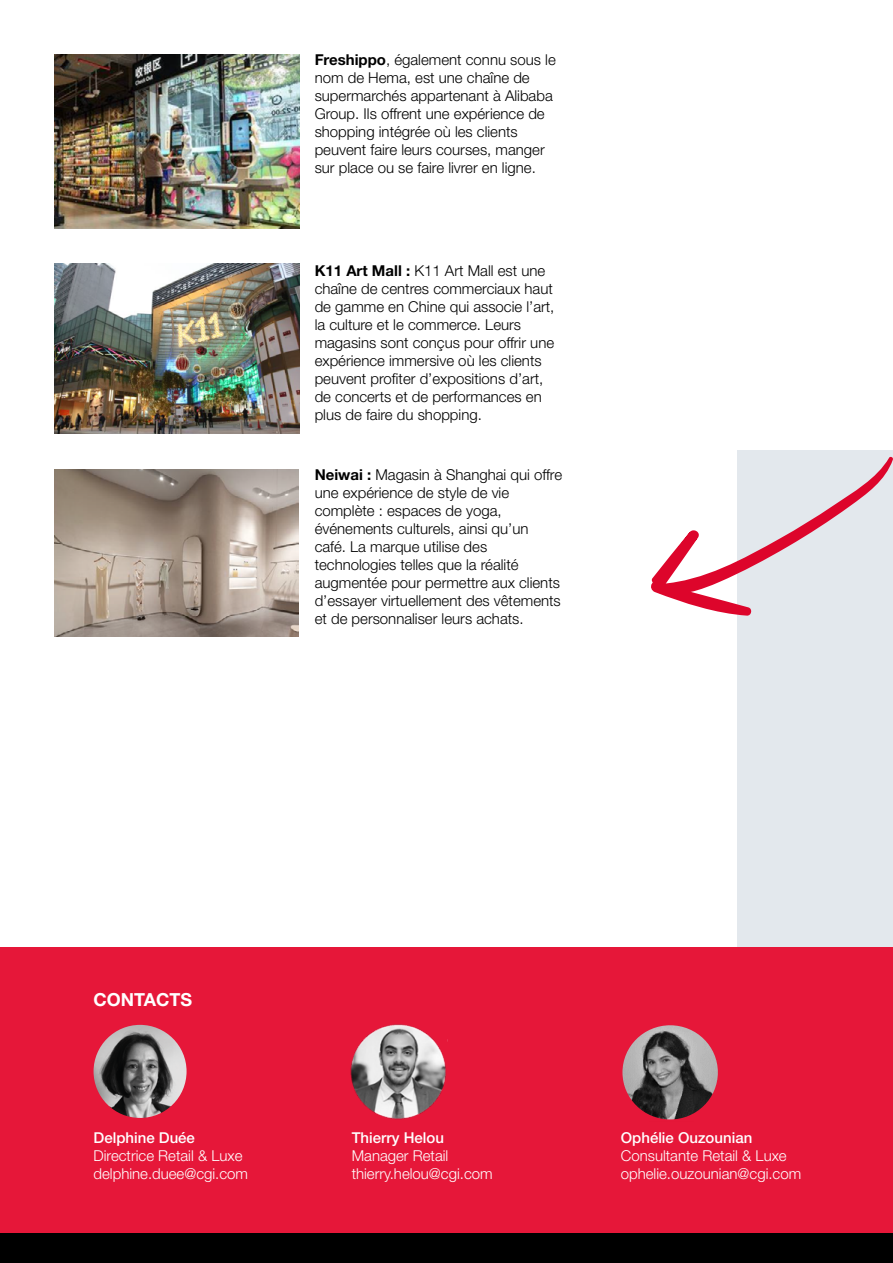
<style>
.page{position:relative;width:893px;height:1263px;background:#fff}
.page>*{position:absolute;margin:0;border:0;box-sizing:border-box;transform-origin:0 0}
.t1{font:700 18px "Helvetica Neue LT Std";color:#fff}
.t2{font:300 15px/18px "Helvetica Neue LT Std";color:#000}
.t3{font:300 15px/18px "Helvetica Neue LT Pro";color:#fff}
.t4{font:500 15px "Helvetica Neue LT Pro";color:#fff}
.s1{font-weight:700}
</style>
<div class="page">
<div style="left:738px;top:450px;width:155px;height:540px;background:#e3e8ed"></div>
<svg style="left:651px;top:456px;width:242px;height:160px"></svg>
<img style="left:54px;top:54px;width:246px;height:175px">
<img style="left:54px;top:264px;width:246px;height:169px">
<img style="left:54px;top:469px;width:244px;height:167px">
<div style="left:0;top:947px;width:893px;height:316px;background:#e61739"></div>
<div style="left:0;top:1233px;width:893px;height:30px;background:#000"></div>
<img style="left:94px;top:1025px;width:93px;height:93px;border-radius:47px">
<img style="left:350px;top:1024px;width:96px;height:96px">
<img style="left:664px;top:1119px;width:12px;height:1px">
<img style="left:622px;top:1025px;width:96px;height:94px">
<p class="t2" style="left:315px;top:50px;width:243px"><span class="s1">Freshippo</span>, également connu sous le nom de Hema, est une chaîne de supermarchés appartenant à Alibaba Group. Ils offrent une expérience de shopping intégrée où les clients peuvent faire leurs courses, manger sur place ou se faire livrer en ligne.</p>
<p class="t2" style="left:315px;top:261px;width:241px"><span class="s1">K11 Art Mall :</span> K11 Art Mall est une chaîne de centres commerciaux haut de gamme en Chine qui associe l’art, la culture et le commerce. Leurs magasins sont conçus pour offrir une expérience immersive où les clients peuvent profiter d’expositions d’art, de concerts et de performances en plus de faire du shopping.</p>
<p class="t2" style="left:315px;top:465px;width:249px"><span class="s1">Neiwai :</span> Magasin à Shanghai qui offre une expérience de style de vie complète : espaces de yoga, événements culturels, ainsi qu’un café. La marque utilise des technologies telles que la réalité augmentée pour permettre aux clients d’essayer virtuellement des vêtements et de personnaliser leurs achats.</p>
<p class="t1" style="left:94px;top:988px;width:100px">CONTACTS</p>
<p class="t4" style="left:94px;top:1129px;width:103px">Delphine Duée</p>
<p class="t3" style="left:94px;top:1146px;width:156px">Directrice Retail &amp; Luxe delphine.duee@cgi.com</p>
<p class="t4" style="left:352px;top:1129px;width:94px">Thierry Helou</p>
<p class="t3" style="left:352px;top:1147px;width:142px">Manager Retail thierry.helou@cgi.com</p>
<p class="t4" style="left:621px;top:1129px;width:133px">Ophélie Ouzounian</p>
<p class="t3" style="left:621px;top:1146px;width:182px">Consultante Retail &amp; Luxe ophelie.ouzounian@cgi.com</p>
</div>
